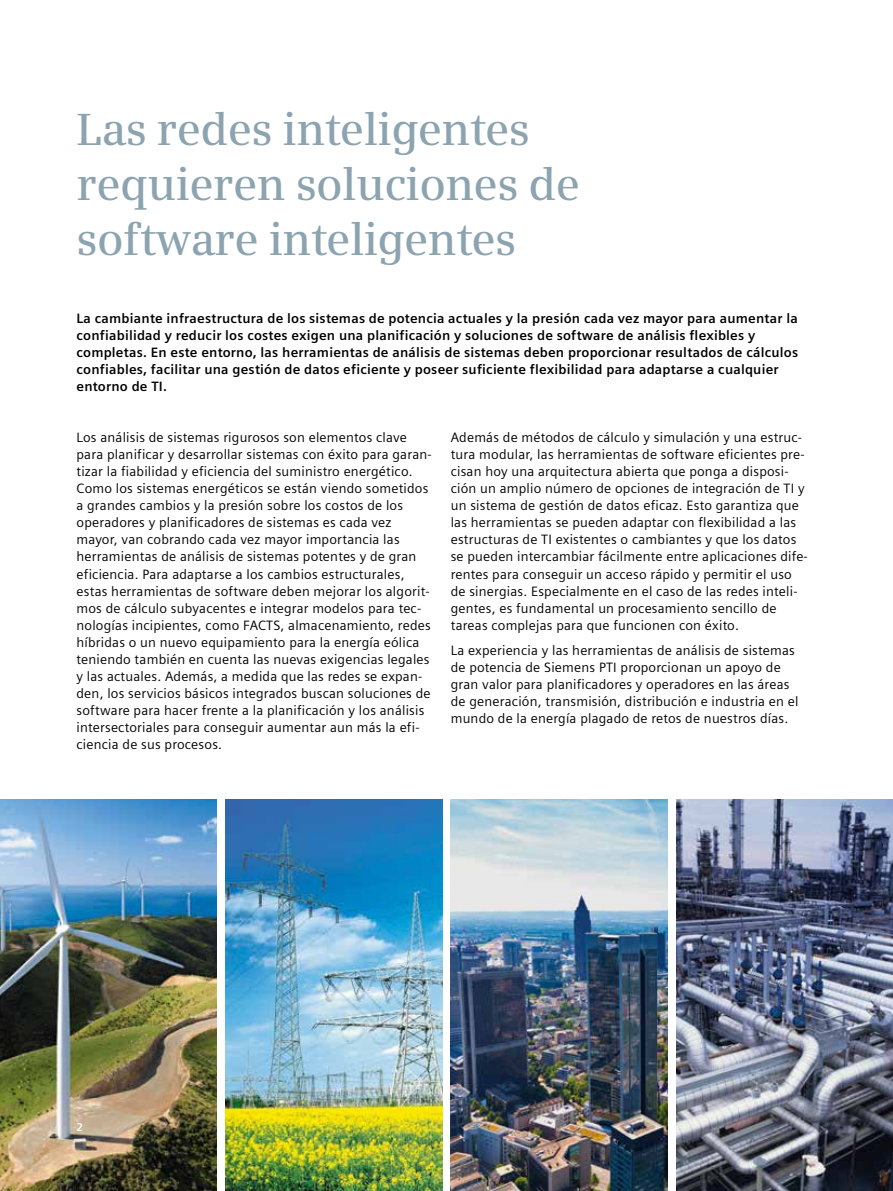
<style>
.page{position:relative;width:893px;height:1191px;background:#fff}
.page>*{position:absolute;margin:0;border:0;box-sizing:border-box;transform-origin:0 0}
.t1{font:600 45px/55.2px "Siemens Serif";letter-spacing:-.015em;color:#8ca3b0}
.t2{font:13.5px/17px "Siemens Sans";letter-spacing:.015em;color:#000}
.t3{font:700 13.5px/17px "Siemens Sans";letter-spacing:.015em;color:#000}
.t4{font:700 11.25px "Siemens Sans";color:#fff}
</style>
<div class="page">
<img style="left:0;top:799px;width:217px;height:392px">
<img style="left:451px;top:799px;width:217px;height:392px">
<img style="left:225px;top:799px;width:217px;height:392px">
<img style="left:676px;top:799px;width:217px;height:392px">
<h1 class="t1" style="left:77px;top:101px;width:505px">Las redes inteligentes requieren soluciones de software inteligentes</h1>
<p class="t3" style="left:77px;top:310px;width:723px">La cambiante infraestructura de los sistemas de potencia actuales y la presión cada vez mayor para aumentar la confiabilidad y reducir los costes exigen una planificación y soluciones de software de análisis flexibles y completas. En este entorno, las herramientas de análisis de sistemas deben proporcionar resultados de cálculos confiables, facilitar una gestión de datos eficiente y poseer suficiente flexibilidad para adaptarse a cualquier entorno de TI.</p>
<p class="t2" style="left:77px;top:429px;width:357px">Los análisis de sistemas rigurosos son elementos clave para planificar y desarrollar sistemas con éxito para garan&shy;tizar la fiabilidad y eficiencia del suministro energético.<br>Como los sistemas energéticos se están viendo sometidos a grandes cambios y la presión sobre los costos de los operadores y planificadores de sistemas es cada vez mayor, van cobrando cada vez mayor importancia las herramientas de análisis de sistemas potentes y de gran eficiencia. Para adaptarse a los cambios estructurales, estas herramientas de software deben mejorar los algorit&shy;mos de cálculo subyacentes e integrar modelos para tec&shy;nologías incipientes, como FACTS, almacenamiento, redes híbridas o un nuevo equipamiento para la energía eólica teniendo también en cuenta las nuevas exigencias legales y las actuales. Además, a medida que las redes se expan&shy;den, los servicios básicos integrados buscan soluciones de software para hacer frente a la planificación y los análisis intersectoriales para conseguir aumentar aun más la efi&shy;ciencia de sus procesos.</p>
<p class="t2" style="left:451px;top:429px;width:359px">Además de métodos de cálculo y simulación y una estruc&shy;tura modular, las herramientas de software eficientes pre&shy;cisan hoy una arquitectura abierta que ponga a disposi&shy;ción un amplio número de opciones de integración de TI y un sistema de gestión de datos eficaz. Esto garantiza que las herramientas se pueden adaptar con flexibilidad a las estructuras de TI existentes o cambiantes y que los datos se pueden intercambiar fácilmente entre aplicaciones dife&shy;rentes para conseguir un acceso rápido y permitir el uso de sinergias. Especialmente en el caso de las redes inteli&shy;gentes, es fundamental un procesamiento sencillo de tareas complejas para que funcionen con éxito.</p>
<p class="t2" style="left:451px;top:642px;width:349px">La experiencia y las herramientas de análisis de sistemas de potencia de Siemens PTI proporcionan un apoyo de gran valor para planificadores y operadores en las áreas de generación, transmisión, distribución e industria en el mundo de la energía plagado de retos de nuestros días.</p>
<p class="t4" style="left:77px;top:1120px;width:8px">2</p>
</div>
